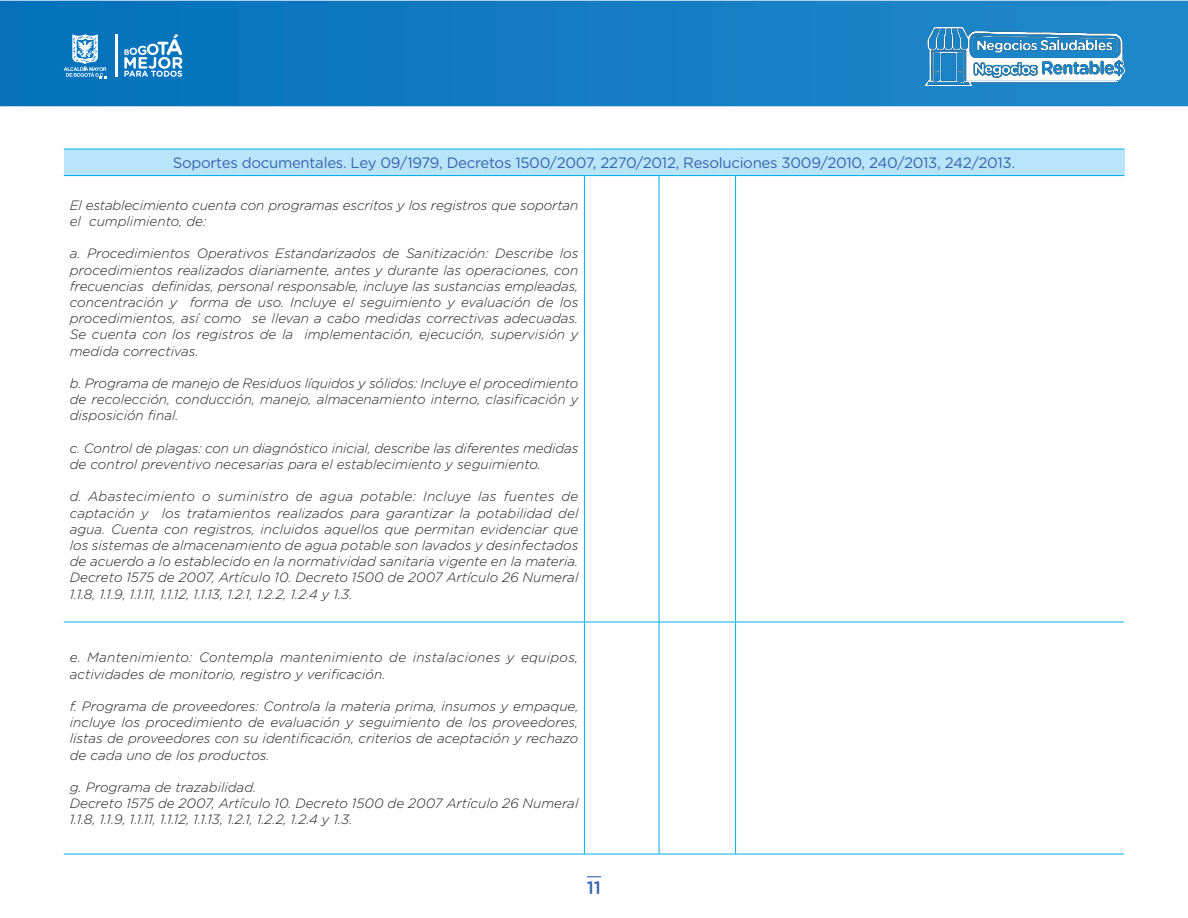
<style>
.page{position:relative;width:1188px;height:918px;background:#fff}
.page>*{position:absolute;margin:0;border:0;box-sizing:border-box;transform-origin:0 0}
.t1{font:500 18px "Gotham Rounded";color:#3765ad}
.Subtit-2{font:15px "Gotham Rounded";letter-spacing:-.02em;color:#3765ad}
.Texts{font:italic 300 13.5px/16.2px "Gotham Rounded";color:#231f20}
.Texts-2{font:italic 300 13.5px/16.2px "Gotham Rounded";letter-spacing:.02em;color:#231f20}
</style>
<div class="page">
<svg style="left:0;top:1px;width:1188px;height:105px;background:#117cc1"></svg>
<hr style="left:115px;top:34px;width:3px;height:43px;background:#fff">
<svg style="left:124px;top:34px;width:58px;height:43px"></svg>
<svg style="left:64px;top:34px;width:43px;height:45px;background:#559fd0"></svg>
<img style="left:925px;top:28px;width:199px;height:58px">
<svg style="left:587px;top:876px;width:14px;height:1px"></svg>
<div style="left:64px;top:149px;width:1060px;height:27px;background:#b9e5fa"></div>
<hr style="left:64px;top:149px;width:520px;height:1px;background:#00aeef">
<hr style="left:584px;top:149px;width:75px;height:1px;background:#00aeef">
<hr style="left:659px;top:149px;width:77px;height:1px;background:#00aeef">
<hr style="left:736px;top:149px;width:388px;height:1px;background:#00aeef">
<hr style="left:64px;top:175px;width:520px;height:1px;background:#00aeef">
<hr style="left:584px;top:175px;width:75px;height:1px;background:#00aeef">
<hr style="left:584px;top:176px;width:1px;height:446px;background:#00aeef">
<hr style="left:659px;top:175px;width:77px;height:1px;background:#00aeef">
<hr style="left:659px;top:176px;width:1px;height:446px;background:#00aeef">
<hr style="left:736px;top:175px;width:388px;height:1px;background:#00aeef">
<hr style="left:735px;top:176px;width:1px;height:446px;background:#00aeef">
<hr style="left:584px;top:622px;width:1px;height:232px;background:#00aeef">
<hr style="left:659px;top:622px;width:1px;height:232px;background:#00aeef">
<hr style="left:735px;top:622px;width:1px;height:232px;background:#00aeef">
<hr style="left:64px;top:622px;width:520px;height:1px;background:#00aeef">
<hr style="left:584px;top:622px;width:75px;height:1px;background:#00aeef">
<hr style="left:659px;top:622px;width:77px;height:1px;background:#00aeef">
<hr style="left:736px;top:622px;width:388px;height:1px;background:#00aeef">
<hr style="left:64px;top:854px;width:520px;height:1px;background:#00aeef">
<hr style="left:584px;top:854px;width:75px;height:1px;background:#00aeef">
<hr style="left:659px;top:854px;width:77px;height:1px;background:#00aeef">
<hr style="left:736px;top:854px;width:388px;height:1px;background:#00aeef">
<p class="Subtit-2" style="left:173px;top:153px;width:844px">Soportes documentales. Ley 09/1979, Decretos 1500/2007, 2270/2012, Resoluciones 3009/2010, 240/2013, 242/2013.</p>
<p class="Texts" style="left:70px;top:196px;width:510px">El establecimiento cuenta con programas escritos y los registros que soportan el cumplimiento, de:</p>
<p class="Texts" style="left:70px;top:245px;width:510px;text-align:justify">a. Procedimientos Operativos Estandarizados de Sanitización: Describe los procedimientos realizados diariamente, antes y durante las operaciones, con frecuencias definidas, personal responsable, incluye las sustancias empleadas, concentración y forma de uso. Incluye el seguimiento y evaluación de los procedimientos, así como se llevan a cabo medidas correctivas adecuadas.<br>Se cuenta con los registros de la implementación, ejecución, supervisión y medida correctivas.</p>
<p class="Texts" style="left:70px;top:375px;width:510px;text-align:justify">b. Programa de manejo de Residuos líquidos y sólidos: Incluye el procedimiento de recolección, conducción, manejo, almacenamiento interno, clasificación y disposición final.</p>
<p class="Texts" style="left:70px;top:439px;width:510px">c. Control de plagas: con un diagnóstico inicial, describe las diferentes medidas de control preventivo necesarias para el establecimiento y seguimiento.</p>
<p class="Texts" style="left:70px;top:488px;width:510px;text-align:justify">d. Abastecimiento o suministro de agua potable: Incluye las fuentes de captación y los tratamientos realizados para garantizar la potabilidad del agua. Cuenta con registros, incluidos aquellos que permitan evidenciar que los sistemas de almacenamiento de agua potable son lavados y desinfectados de acuerdo a lo establecido en la normatividad sanitaria vigente en la materia.</p>
<p class="Texts" style="left:70px;top:569px;width:510px">Decreto 1575 de 2007, Artículo 10. Decreto 1500 de 2007 Artículo 26 Numeral<br>1.1.8, 1.1.9, 1.1.11, 1.1.12, 1.1.13, 1.2.1, 1.2.2, 1.2.4 y 1.3.</p>
<p class="Texts-2" style="left:70px;top:649px;width:510px">e. Mantenimiento: Contempla mantenimiento de instalaciones y equipos, actividades de monitorio, registro y verificación.</p>
<p class="Texts" style="left:70px;top:698px;width:510px;text-align:justify">f. Programa de proveedores: Controla la materia prima, insumos y empaque, incluye los procedimiento de evaluación y seguimiento de los proveedores, listas de proveedores con su identificación, criterios de aceptación y rechazo de cada uno de los productos.</p>
<p class="Texts" style="left:70px;top:779px;width:188px">g. Programa de trazabilidad.</p>
<p class="Texts" style="left:70px;top:795px;width:510px">Decreto 1575 de 2007, Artículo 10. Decreto 1500 de 2007 Artículo 26 Numeral<br>1.1.8, 1.1.9, 1.1.11, 1.1.12, 1.1.13, 1.2.1, 1.2.2, 1.2.4 y 1.3.</p>
<h1 class="t1" style="left:587px;top:875px;width:16px">11</h1>
</div>
